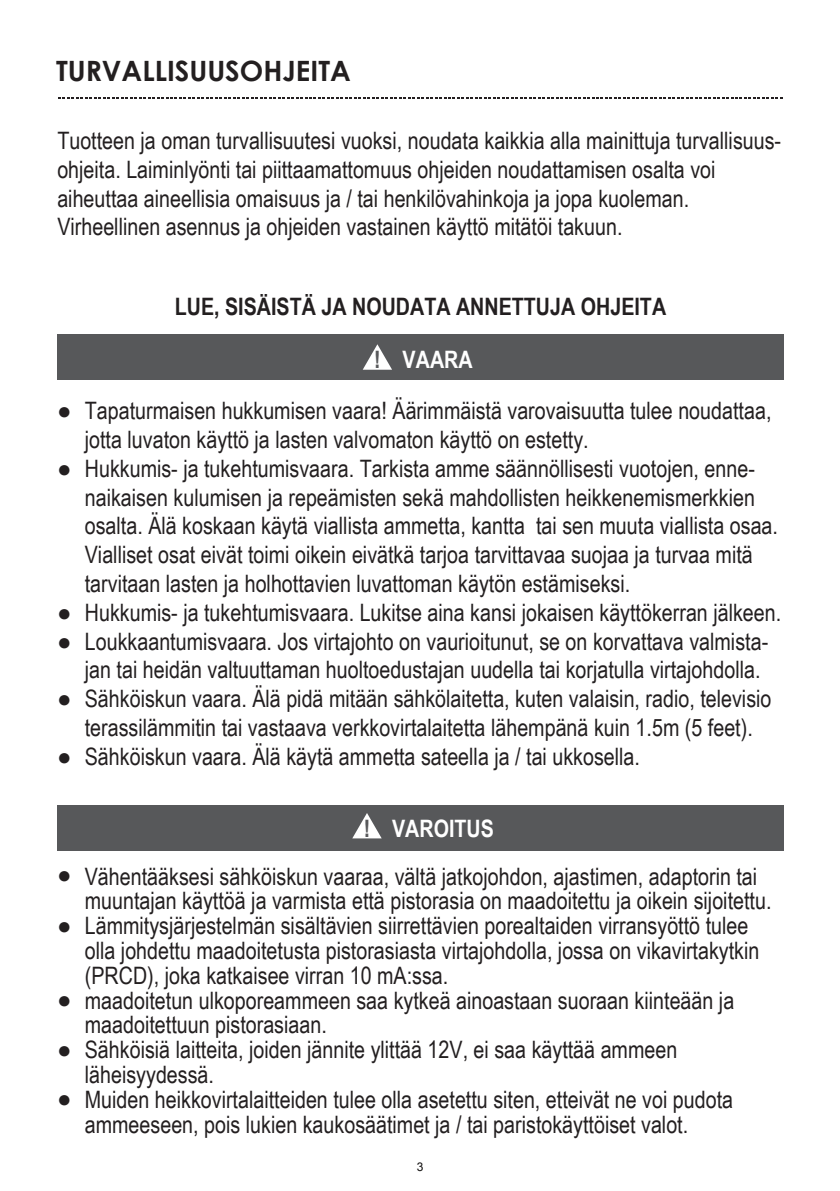
<style>
.page{position:relative;width:840px;height:1191px;background:#fff}
.page>*{position:absolute;margin:0;border:0;box-sizing:border-box;transform-origin:0 0}
.t1{font:700 28px "Century Gothic";color:#231f20}
.t2{font:24px/28.8px "Arial Narrow";color:#231f20}
.t3{font:700 24px "Arial Narrow";color:#231f20}
.t4{font:700 24px "Arial Narrow";color:#fff}
.t5{font:12px "Arial";color:#100e0d}
.s1{font-weight:700;color:#57585a}
.s2{font-weight:700;color:#fff}
.s3{color:#57585a}
</style>
<div class="page">
<svg style="left:58px;top:97px;width:724px;height:1px"></svg>
<div style="left:57px;top:334px;width:726px;height:45px;background:#57585a"></div>
<svg style="left:362px;top:344px;width:30px;height:26px"></svg>
<div style="left:57px;top:805px;width:726px;height:46px;background:#57585a"></div>
<svg style="left:352px;top:813px;width:29px;height:25px"></svg>
<p class="t1" style="left:56px;top:49px;width:296px">TURVALLISUUSOHJEITA</p>
<p class="t2" style="left:57px;top:125px;width:725px">Tuotteen ja oman turvallisuutesi vuoksi, noudata kaikkia alla mainittuja turvallisuus&shy;ohjeita. Laiminlyönti tai piittaamattomuus ohjeiden noudattamisen osalta voi aiheuttaa aineellisia omaisuus ja / tai henkilövahinkoja ja jopa kuoleman.<br>Virheellinen asennus ja ohjeiden vastainen käyttö mitätöi takuun.</p>
<p class="t2" style="left:57px;top:395px;width:16px">●</p>
<p class="t2" style="left:57px;top:453px;width:16px">●</p>
<p class="t2" style="left:57px;top:597px;width:16px">● ●</p>
<p class="t2" style="left:57px;top:683px;width:16px">●</p>
<p class="t2" style="left:57px;top:741px;width:16px">●</p>
<p class="t3" style="left:175px;top:288px;width:492px">LUE, SISÄISTÄ JA NOUDATA ANNETTUJA OHJEITA</p>
<p class="t2" style="left:85px;top:333px;width:687px;line-height:51.4px;text-align:center"><span class="s1">!</span> <span class="s2">VAARA<br></span>Tapaturmaisen hukkumisen vaara! Äärimmäistä varovaisuutta tulee noudattaa,</p>
<p class="t2" style="left:85px;top:424px;width:697px">jotta luvaton käyttö ja lasten valvomaton käyttö on estetty.<br>Hukkumis- ja tukehtumisvaara. Tarkista amme säännöllisesti vuotojen, enne&shy;naikaisen kulumisen ja repeämisten sekä mahdollisten heikkenemismerkkien osalta. Älä koskaan käytä viallista ammetta, kantta tai sen muuta viallista osaa.<br>Vialliset osat eivät toimi oikein eivätkä tarjoa tarvittavaa suojaa ja turvaa mitä tarvitaan lasten ja holhottavien luvattoman käytön estämiseksi.<br>Hukkumis- ja tukehtumisvaara. Lukitse aina kansi jokaisen käyttökerran jälkeen.<br>Loukkaantumisvaara. Jos virtajohto on vaurioitunut, se on korvattava valmista&shy;jan tai heidän valtuuttaman huoltoedustajan uudella tai korjatulla virtajohdolla.<br>Sähköiskun vaara. Älä pidä mitään sähkölaitetta, kuten valaisin, radio, televisio terassilämmitin tai vastaava verkkovirtalaitetta lähempänä kuin 1.5m (5 feet).<br>Sähköiskun vaara. Älä käytä ammetta sateella ja / tai ukkosella.</p>
<p class="t2" style="left:57px;top:848px;width:16px;line-height:50.4px">● ●</p>
<p class="t2" style="left:57px;top:974px;width:16px;line-height:49.6px;text-align:justify">● ● ●</p>
<p class="t4" style="left:363px;top:810px;width:132px"><span class="s3">!</span> VAROITUS</p>
<p class="t2" style="left:85px;top:863px;width:687px;line-height:24.8px">Vähentääksesi sähköiskun vaaraa, vältä jatkojohdon, ajastimen, adaptorin tai muuntajan käyttöä ja varmista että pistorasia on maadoitettu ja oikein sijoitettu.<br>Lämmitysjärjestelmän sisältävien siirrettävien porealtaiden virransyöttö tulee olla johdettu maadoitetusta pistorasiasta virtajohdolla, jossa on vikavirtakytkin (PRCD), joka katkaisee virran 10 mA:ssa.<br>maadoitetun ulkoporeammeen saa kytkeä ainoastaan suoraan kiinteään ja maadoitettuun pistorasiaan.<br>Sähköisiä laitteita, joiden jännite ylittää 12V, ei saa käyttää ammeen läheisyydessä.<br>Muiden heikkovirtalaitteiden tulee olla asetettu siten, etteivät ne voi pudota ammeeseen, pois lukien kaukosäätimet ja / tai paristokäyttöiset valot.</p>
<p class="t5" style="left:416px;top:1159px;width:8px">3</p>
</div>
